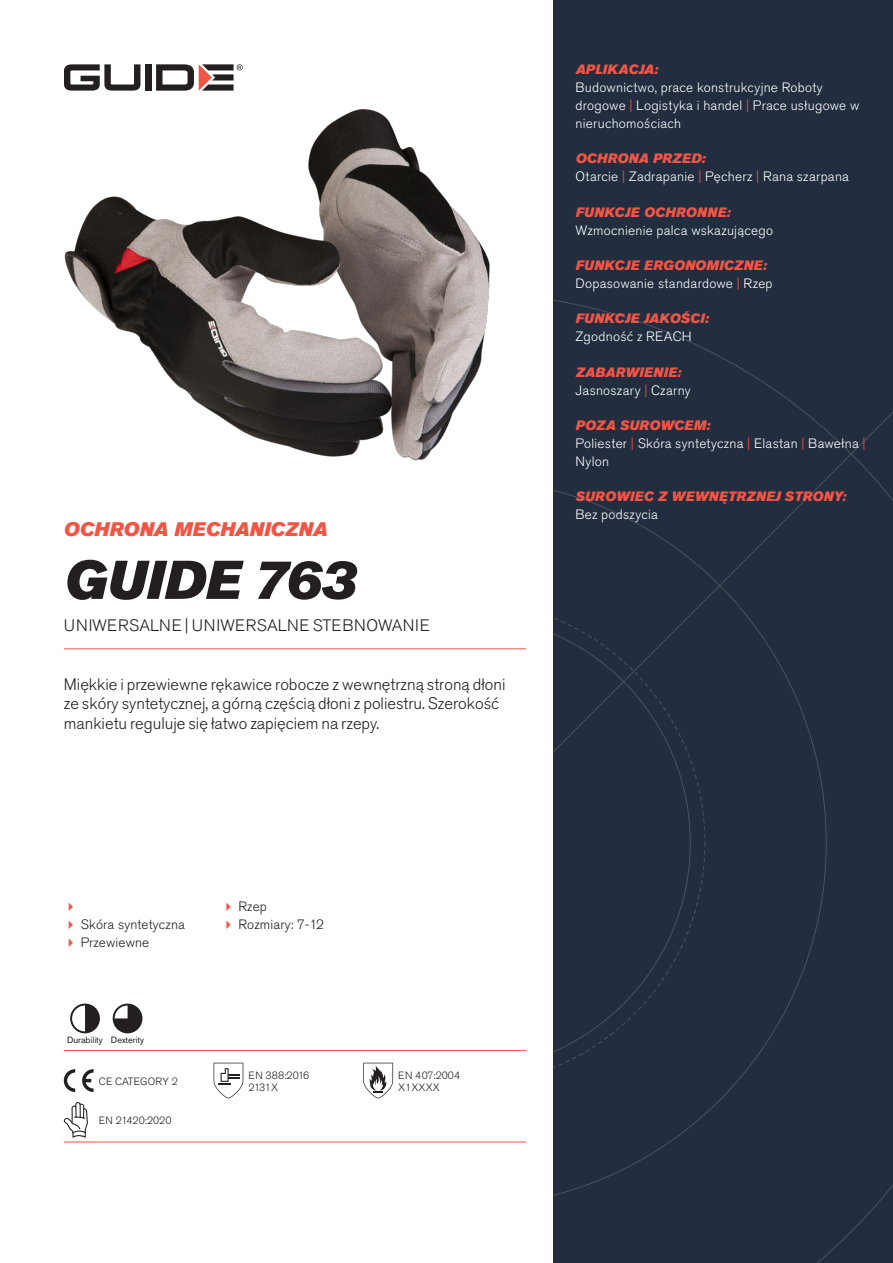
<style>
.page{position:relative;width:893px;height:1263px;background:#fff}
.page>*{position:absolute;margin:0;border:0;box-sizing:border-box;transform-origin:0 0}
.Rubrik{font:italic 54px "Akzidenz Grotesk Pro Super";color:#231f20}
.Överrubrik{font:italic 19.5px "Akzidenz Grotesk Pro Super";letter-spacing:.005em;color:#f05545}
.Ingress{font:300 16.5px/19.8px "Akzidenz Grotesk Pro";color:#231f20}
.Product_-_AltSegment{font:300 16.5px "Akzidenz Grotesk Pro";letter-spacing:.02em;color:#231f20}
.Produkt_-_Brödtext{font:300 13.5px/18px "Akzidenz Grotesk Pro";letter-spacing:.02em;color:#fff}
.Produkt_-_Namn{font:italic 13.5px "Akzidenz Grotesk Pro Super";letter-spacing:.015em;color:#f05545}
.t1{font:300 13.5px "Akzidenz Grotesk Pro";letter-spacing:.01em;color:#231f20}
.t2{font:300 10.5px "Akzidenz Grotesk Pro";color:#231f20}
.Produkt_-_Egenskaper{font:9px "Akzidenz Grotesk Pro";color:#231f20}
.s1{color:#f05545}
</style>
<div class="page">
<div style="left:145px;top:64px;width:7px;height:27px;background:#231f20"></div>
<svg style="left:156px;top:64px;width:87px;height:27px"></svg>
<svg style="left:64px;top:64px;width:76px;height:27px"></svg>
<div style="left:553px;top:0;width:340px;height:1263px;background:#222d3f"></div>
<svg style="left:553px;top:300px;width:340px;height:963px"></svg>
<hr style="left:64px;top:1050px;width:462px;height:1px;background:#f05545">
<hr style="left:64px;top:1142px;width:462px;height:1px;background:#f05545">
<svg style="left:70px;top:1003px;width:30px;height:30px"></svg>
<svg style="left:113px;top:1003px;width:29px;height:30px"></svg>
<svg style="left:64px;top:1069px;width:11px;height:23px"></svg>
<svg style="left:82px;top:1069px;width:12px;height:23px"></svg>
<svg style="left:214px;top:1063px;width:29px;height:35px"></svg>
<svg style="left:363px;top:1063px;width:30px;height:35px"></svg>
<svg style="left:64px;top:1102px;width:24px;height:36px"></svg>
<img style="left:64px;top:109px;width:426px;height:352px">
<hr style="left:64px;top:648px;width:462px;height:1px;background:#f05545">
<p class="Överrubrik" style="left:64px;top:517px;width:265px">OCHRONA MECHANICZNA</p>
<p class="Rubrik" style="left:64px;top:545px;width:293px">GUIDE 763</p>
<p class="Product_-_AltSegment" style="left:64px;top:615px;width:367px">UNIWERSALNE | UNIWERSALNE STEBNOWANIE</p>
<p class="Ingress" style="left:64px;top:674px;width:443px">Miękkie i przewiewne rękawice robocze z wewnętrzną stroną dłoni ze skóry syntetycznej, a górną częścią dłoni z poliestru. Szerokość mankietu reguluje się łatwo zapięciem na rzepy.</p>
<p class="t1" style="left:81px;top:916px;width:106px">Skóra syntetyczna</p>
<p class="t1" style="left:81px;top:934px;width:70px">Przewiewne</p>
<p class="Produkt_-_Egenskaper" style="left:67px;top:1034px;width:37px">Durability</p>
<p class="Produkt_-_Egenskaper" style="left:111px;top:1034px;width:35px">Dexterity</p>
<p class="t2" style="left:99px;top:1074px;width:81px">CE CATEGORY 2</p>
<p class="t2" style="left:99px;top:1113px;width:74px">EN 21420:2020</p>
<p class="t1" style="left:238px;top:898px;width:30px">Rzep</p>
<p class="t1" style="left:238px;top:916px;width:87px">Rozmiary: 7-12</p>
<p class="t2" style="left:248px;top:1068px;width:62px">EN 388:2016</p>
<p class="t2" style="left:248px;top:1080px;width:31px">2131X</p>
<p class="t2" style="left:398px;top:1068px;width:63px">EN 407:2004</p>
<p class="t2" style="left:398px;top:1080px;width:43px">X1XXXX</p>
<p class="Produkt_-_Namn" style="left:576px;top:60px;width:84px">APLIKACJA:</p>
<p class="Produkt_-_Brödtext" style="left:576px;top:78px;width:285px">Budownictwo, prace konstrukcyjne Roboty drogowe <span class="s1">|</span> Logistyka i handel <span class="s1">|</span> Prace usługowe w nieruchomościach</p>
<p class="Produkt_-_Namn" style="left:576px;top:150px;width:131px">OCHRONA PRZED:</p>
<p class="Produkt_-_Brödtext" style="left:576px;top:168px;width:275px">Otarcie <span class="s1">|</span> Zadrapanie <span class="s1">|</span> Pęcherz <span class="s1">|</span> Rana szarpana</p>
<p class="Produkt_-_Namn" style="left:576px;top:203px;width:156px">FUNKCJE OCHRONNE:</p>
<p class="Produkt_-_Brödtext" style="left:576px;top:221px;width:199px">Wzmocnienie palca wskazującego</p>
<p class="Produkt_-_Namn" style="left:576px;top:256px;width:193px">FUNKCJE ERGONOMICZNE:</p>
<p class="Produkt_-_Brödtext" style="left:576px;top:274px;width:199px">Dopasowanie standardowe <span class="s1">|</span> Rzep</p>
<p class="Produkt_-_Namn" style="left:576px;top:310px;width:135px">FUNKCJE JAKOŚCI:</p>
<p class="Produkt_-_Brödtext" style="left:576px;top:328px;width:118px">Zgodność z REACH</p>
<p class="Produkt_-_Namn" style="left:576px;top:363px;width:107px">ZABARWIENIE:</p>
<p class="Produkt_-_Brödtext" style="left:576px;top:381px;width:117px">Jasnoszary <span class="s1">|</span> Czarny</p>
<p class="Produkt_-_Namn" style="left:576px;top:416px;width:136px">POZA SUROWCEM:</p>
<p class="Produkt_-_Brödtext" style="left:576px;top:434px;width:291px">Poliester <span class="s1">|</span> Skóra syntetyczna <span class="s1">|</span> Elastan <span class="s1">|</span> Bawełna <span class="s1">|<br></span>Nylon</p>
<p class="Produkt_-_Namn" style="left:576px;top:488px;width:272px">SUROWIEC Z WEWNĘTRZNEJ STRONY:</p>
<p class="Produkt_-_Brödtext" style="left:576px;top:506px;width:84px">Bez podszycia</p>
</div>
